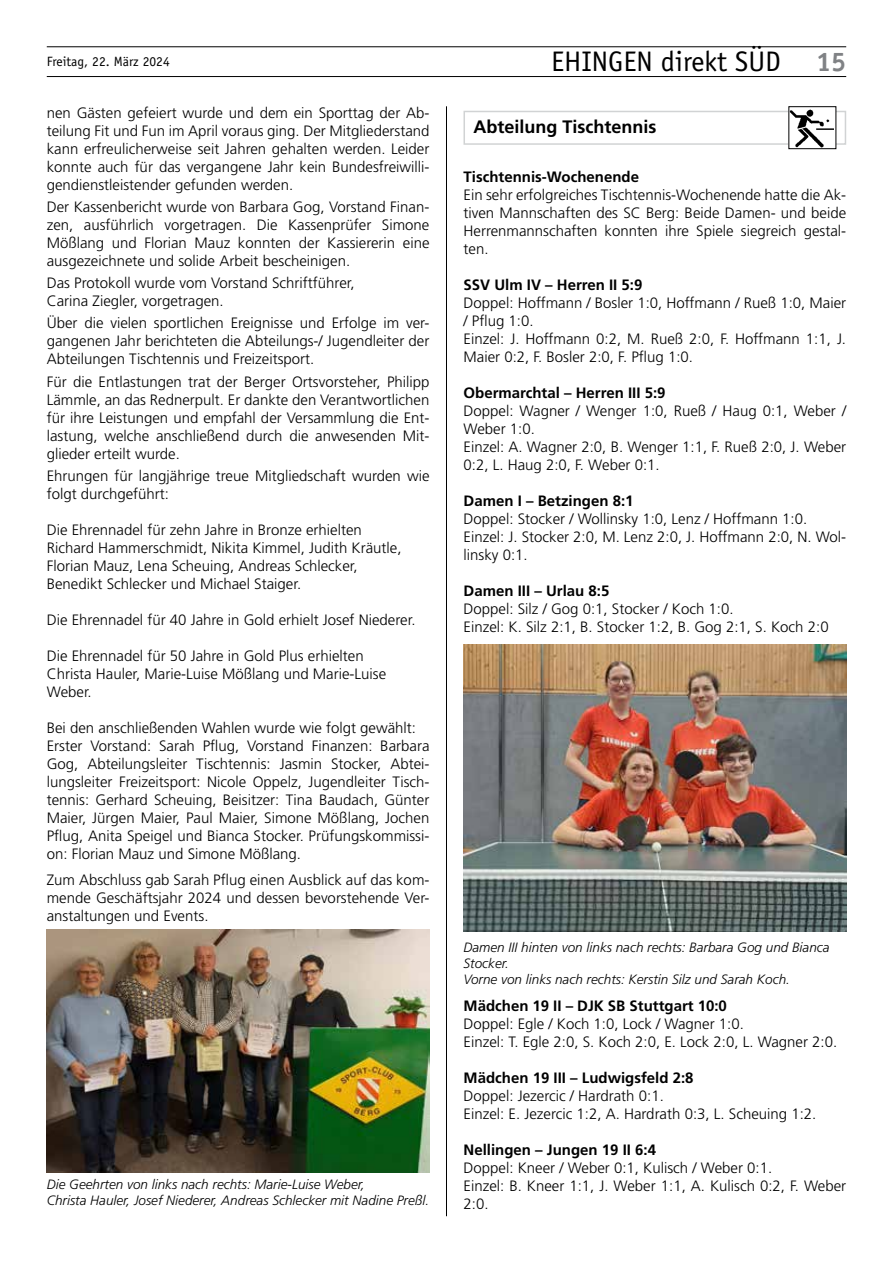
<style>
.page{position:relative;width:893px;height:1263px;background:#fff}
.page>*{position:absolute;margin:0;border:0;box-sizing:border-box;transform-origin:0 0}
.t1{font:28.35px "Officina Sans";color:#000}
.t2{font:700 18px "Frutiger";color:#000}
.t3{font:300 15px/18px "Frutiger";color:#000}
.t4{font:700 15px "Frutiger";color:#000}
.t5{font:italic 300 13.5px/16.2px "Frutiger";color:#000}
.t6{font:13.5px "Officina Sans";color:#000}
.s1{font-weight:700;font-size:27px;color:#808285}
</style>
<div class="page">
<hr style="left:446px;top:106px;width:1px;height:1110px;background:#000">
<hr style="left:47px;top:76px;width:799px;height:1px;background:#000">
<hr style="left:47px;top:47px;width:799px;height:1px;background:#000">
<img style="left:47px;top:929px;width:382px;height:243px">
<div style="left:463px;top:111px;width:383px;height:34px;border:2px solid #d1d3d4"></div>
<div style="left:789px;top:107px;width:47px;height:42px;background:#fff"></div>
<img style="left:790px;top:109px;width:43px;height:38px">
<div style="left:788px;top:106px;width:48px;height:43px;border:1px solid #000"></div>
<img style="left:463px;top:644px;width:383px;height:287px">
<p class="t6" style="left:47px;top:53px;width:124px">Freitag, 22. März 2024</p>
<h1 class="t1" style="left:551px;top:45px;width:297px">EHINGEN direkt SÜD <span class="s1">15</span></h1>
<p class="t3" style="left:47px;top:104px;width:384px;text-align:justify">nen Gästen gefeiert wurde und dem ein Sporttag der Ab&shy;teilung Fit und Fun im April voraus ging. Der Mitgliederstand kann erfreulicherweise seit Jahren gehalten werden. Leider konnte auch für das vergangene Jahr kein Bundesfreiwilli&shy;gendienstleistender gefunden werden.</p>
<p class="t3" style="left:47px;top:198px;width:384px;text-align:justify">Der Kassenbericht wurde von Barbara Gog, Vorstand Finan&shy;zen, ausführlich vorgetragen. Die Kassenprüfer Simone Mößlang und Florian Mauz konnten der Kassiererin eine ausgezeichnete und solide Arbeit bescheinigen.</p>
<p class="t3" style="left:47px;top:274px;width:309px">Das Protokoll wurde vom Vorstand Schriftführer,<br>Carina Ziegler, vorgetragen.</p>
<p class="t3" style="left:47px;top:314px;width:384px;text-align:justify">Über die vielen sportlichen Ereignisse und Erfolge im ver&shy;gangenen Jahr berichteten die Abteilungs-/ Jugendleiter der Abteilungen Tischtennis und Freizeitsport.</p>
<p class="t3" style="left:47px;top:373px;width:384px;text-align:justify">Für die Entlastungen trat der Berger Ortsvorsteher, Philipp Lämmle, an das Rednerpult. Er dankte den Verantwortlichen für ihre Leistungen und empfahl der Versammlung die Ent&shy;lastung, welche anschließend durch die anwesenden Mit&shy;glieder erteilt wurde.</p>
<p class="t3" style="left:47px;top:467px;width:384px">Ehrungen für langjährige treue Mitgliedschaft wurden wie folgt durchgeführt:</p>
<p class="t3" style="left:47px;top:521px;width:356px">Die Ehrennadel für zehn Jahre in Bronze erhielten Richard Hammerschmidt, Nikita Kimmel, Judith Kräutle, Florian Mauz, Lena Scheuing, Andreas Schlecker, Benedikt Schlecker und Michael Staiger.</p>
<p class="t3" style="left:47px;top:611px;width:370px">Die Ehrennadel für 40 Jahre in Gold erhielt Josef Niederer.</p>
<p class="t3" style="left:47px;top:647px;width:341px">Die Ehrennadel für 50 Jahre in Gold Plus erhielten<br>Christa Hauler, Marie-Luise Mößlang und Marie-Luise<br>Weber.</p>
<p class="t3" style="left:47px;top:719px;width:384px">Bei den anschließenden Wahlen wurde wie folgt gewählt:<br>Erster Vorstand: Sarah Pflug, Vorstand Finanzen: Barbara Gog, Abteilungsleiter Tischtennis: Jasmin Stocker, Abtei&shy;lungsleiter Freizeitsport: Nicole Oppelz, Jugendleiter Tisch&shy;tennis: Gerhard Scheuing, Beisitzer: Tina Baudach, Günter Maier, Jürgen Maier, Paul Maier, Simone Mößlang, Jochen Pflug, Anita Speigel und Bianca Stocker. Prüfungskommissi&shy;on: Florian Mauz und Simone Mößlang.</p>
<p class="t3" style="left:47px;top:871px;width:384px;text-align:justify">Zum Abschluss gab Sarah Pflug einen Ausblick auf das kom&shy;mende Geschäftsjahr 2024 und dessen bevorstehende Ver&shy;anstaltungen und Events.</p>
<p class="t2" style="left:473px;top:116px;width:185px">Abteilung Tischtennis</p>
<p class="t4" style="left:463px;top:168px;width:177px">Tischtennis-Wochenende</p>
<p class="t3" style="left:463px;top:186px;width:384px;text-align:justify">Ein sehr erfolgreiches Tischtennis-Wochenende hatte die Ak&shy;tiven Mannschaften des SC Berg: Beide Damen- und beide Herrenmannschaften konnten ihre Spiele siegreich gestal&shy;ten.</p>
<p class="t4" style="left:463px;top:276px;width:180px">SSV Ulm IV – Herren II 5:9</p>
<p class="t3" style="left:463px;top:294px;width:384px">Doppel: Hoffmann / Bosler 1:0, Hoffmann / Rueß 1:0, Maier / Pflug 1:0.<br>Einzel: J. Hoffmann 0:2, M. Rueß 2:0, F. Hoffmann 1:1, J.<br>Maier 0:2, F. Bosler 2:0, F. Pflug 1:0.</p>
<p class="t4" style="left:463px;top:384px;width:204px">Obermarchtal – Herren III 5:9</p>
<p class="t3" style="left:463px;top:402px;width:384px">Doppel: Wagner / Wenger 1:0, Rueß / Haug 0:1, Weber / Weber 1:0.<br>Einzel: A. Wagner 2:0, B. Wenger 1:1, F. Rueß 2:0, J. Weber 0:2, L. Haug 2:0, F. Weber 0:1.</p>
<p class="t4" style="left:463px;top:492px;width:172px">Damen I – Betzingen 8:1</p>
<p class="t3" style="left:463px;top:510px;width:384px">Doppel: Stocker / Wollinsky 1:0, Lenz / Hoffmann 1:0.<br>Einzel: J. Stocker 2:0, M. Lenz 2:0, J. Hoffmann 2:0, N. Wol&shy;linsky 0:1.</p>
<p class="t4" style="left:463px;top:582px;width:147px">Damen III – Urlau 8:5</p>
<p class="t3" style="left:463px;top:600px;width:367px">Doppel: Silz / Gog 0:1, Stocker / Koch 1:0.<br>Einzel: K. Silz 2:1, B. Stocker 1:2, B. Gog 2:1, S. Koch 2:0</p>
<p class="t5" style="left:47px;top:1176px;width:384px">Die Geehrten von links nach rechts: Marie-Luise Weber,<br>Christa Hauler, Josef Niederer, Andreas Schlecker mit Nadine Preßl.</p>
<p class="t5" style="left:463px;top:939px;width:368px">Damen III hinten von links nach rechts: Barbara Gog und Bianca<br>Stocker.<br>Vorne von links nach rechts: Kerstin Silz und Sarah Koch.</p>
<p class="t4" style="left:463px;top:996px;width:265px">Mädchen 19 II – DJK SB Stuttgart 10:0</p>
<p class="t3" style="left:463px;top:1014px;width:375px">Doppel: Egle / Koch 1:0, Lock / Wagner 1:0.<br>Einzel: T. Egle 2:0, S. Koch 2:0, E. Lock 2:0, L. Wagner 2:0.</p>
<p class="t4" style="left:463px;top:1068px;width:232px">Mädchen 19 III – Ludwigsfeld 2:8</p>
<p class="t3" style="left:463px;top:1086px;width:354px">Doppel: Jezercic / Hardrath 0:1.<br>Einzel: E. Jezercic 1:2, A. Hardrath 0:3, L. Scheuing 1:2.</p>
<p class="t4" style="left:463px;top:1140px;width:194px">Nellingen – Jungen 19 II 6:4</p>
<p class="t3" style="left:463px;top:1158px;width:384px">Doppel: Kneer / Weber 0:1, Kulisch / Weber 0:1.<br>Einzel: B. Kneer 1:1, J. Weber 1:1, A. Kulisch 0:2, F. Weber<br>2:0.</p>
</div>
